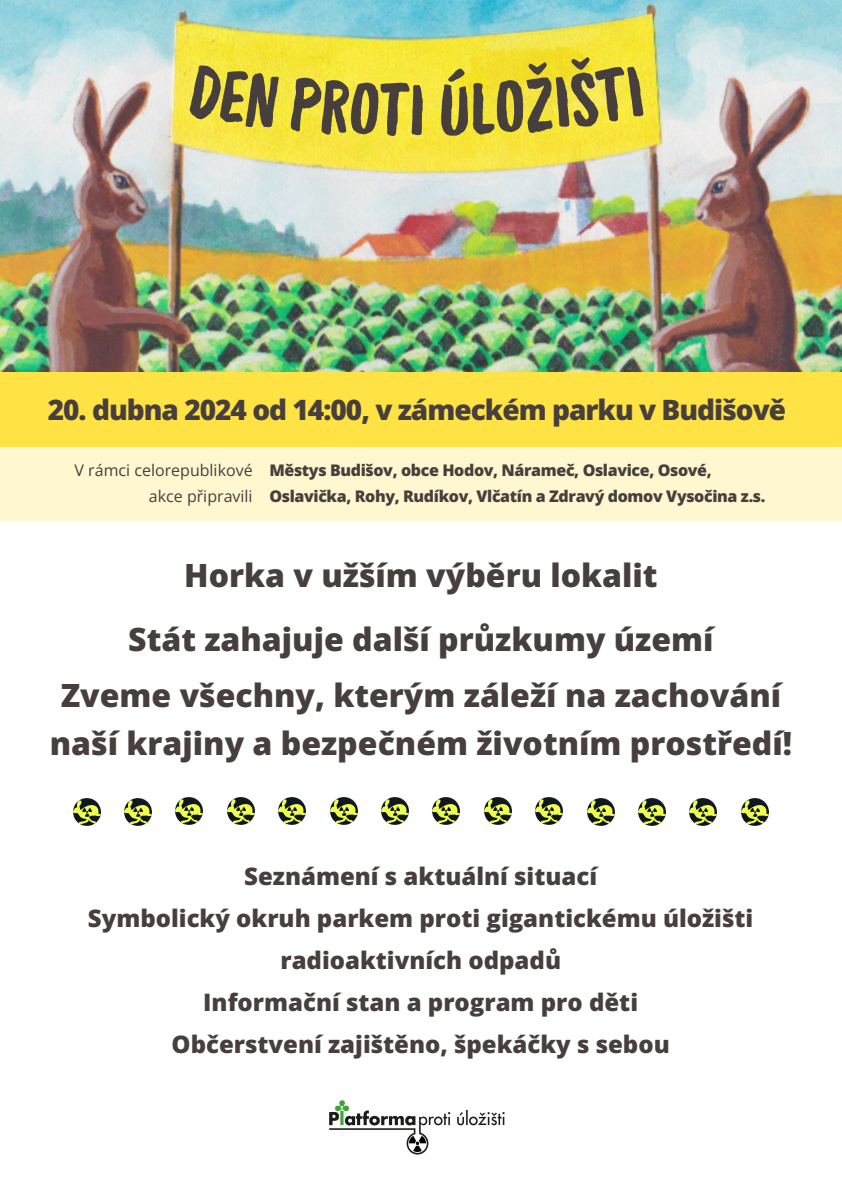
<style>
.page{position:relative;width:842px;height:1191px;background:#fff}
.page>*{position:absolute;margin:0;border:0;box-sizing:border-box;transform-origin:0 0}
.t1{font:80px "Handelson Four";color:#473f3d}
.t2{font:800 32px/63.8px "Open Sans";color:#473f3d;text-align:center}
.t3{font:800 28px "Open Sans";letter-spacing:-.035em;color:#473f3d}
.t4{font:800 24px/42px "Open Sans";color:#473f3d;text-align:center}
.t5{font:800 16px/25.5px "Open Sans";letter-spacing:-.025em;color:#473f3d}
.t6{font:16px/25.5px "Open Sans";color:#473f3d;text-align:right}
</style>
<div class="page">
<img style="left:0;top:0;width:842px;height:372px">
<div style="left:0;top:372px;width:842px;height:74px;background:#ffe244"></div>
<div style="left:0;top:446px;width:842px;height:75px;background:#fff7d0"></div>
<img style="left:329px;top:1100px;width:176px;height:55px">
<img style="left:176px;top:797px;width:27px;height:27px">
<img style="left:227px;top:797px;width:27px;height:27px">
<img style="left:279px;top:797px;width:27px;height:27px">
<img style="left:330px;top:797px;width:27px;height:27px">
<img style="left:381px;top:797px;width:27px;height:27px">
<img style="left:433px;top:797px;width:27px;height:27px">
<img style="left:484px;top:797px;width:27px;height:27px">
<img style="left:536px;top:797px;width:27px;height:27px">
<img style="left:587px;top:798px;width:27px;height:27px">
<img style="left:639px;top:798px;width:27px;height:27px">
<img style="left:124px;top:798px;width:27px;height:27px">
<img style="left:73px;top:798px;width:27px;height:27px">
<img style="left:690px;top:798px;width:27px;height:27px">
<img style="left:741px;top:798px;width:27px;height:27px">
<svg style="left:188px;top:63px;width:91px;height:67px;background:#f6e742"></svg>
<svg style="left:290px;top:76px;width:120px;height:60px;background:#f7e840"></svg>
<svg style="left:440px;top:56px;width:205px;height:80px;background:#f5e439"></svg>
<p class="t1" style="left:409px;top:67px;width:19px">I</p>
<p class="t3" style="left:48px;top:390px;width:740px">20. dubna 2024 od 14:00, v zámeckém parku v Budišově</p>
<p class="t6" style="left:75px;top:457px;width:180px">V rámci celorepublikové akce připravili</p>
<p class="t5" style="left:269px;top:457px;width:497px">Městys Budišov, obce Hodov, Nárameč, Oslavice, Osové,<br>Oslavička, Rohy, Rudíkov, Vlčatín a Zdravý domov Vysočina z.s.</p>
<h3 class="t2" style="left:128px;top:542px;width:587px">Horka v užším výběru lokalit<br>Stát zahajuje další průzkumy území</h3>
<h3 class="t2" style="left:50px;top:670px;width:744px;line-height:48px">Zveme všechny, kterým záleží na zachování naší krajiny a bezpečném životním prostředí!</h3>
<p class="t4" style="left:88px;top:854px;width:667px">Seznámení s aktuální situací<br>Symbolický okruh parkem proti gigantickému úložišti radioaktivních odpadů<br>Informační stan a program pro děti<br>Občerstvení zajištěno, špekáčky s sebou</p>
</div>
